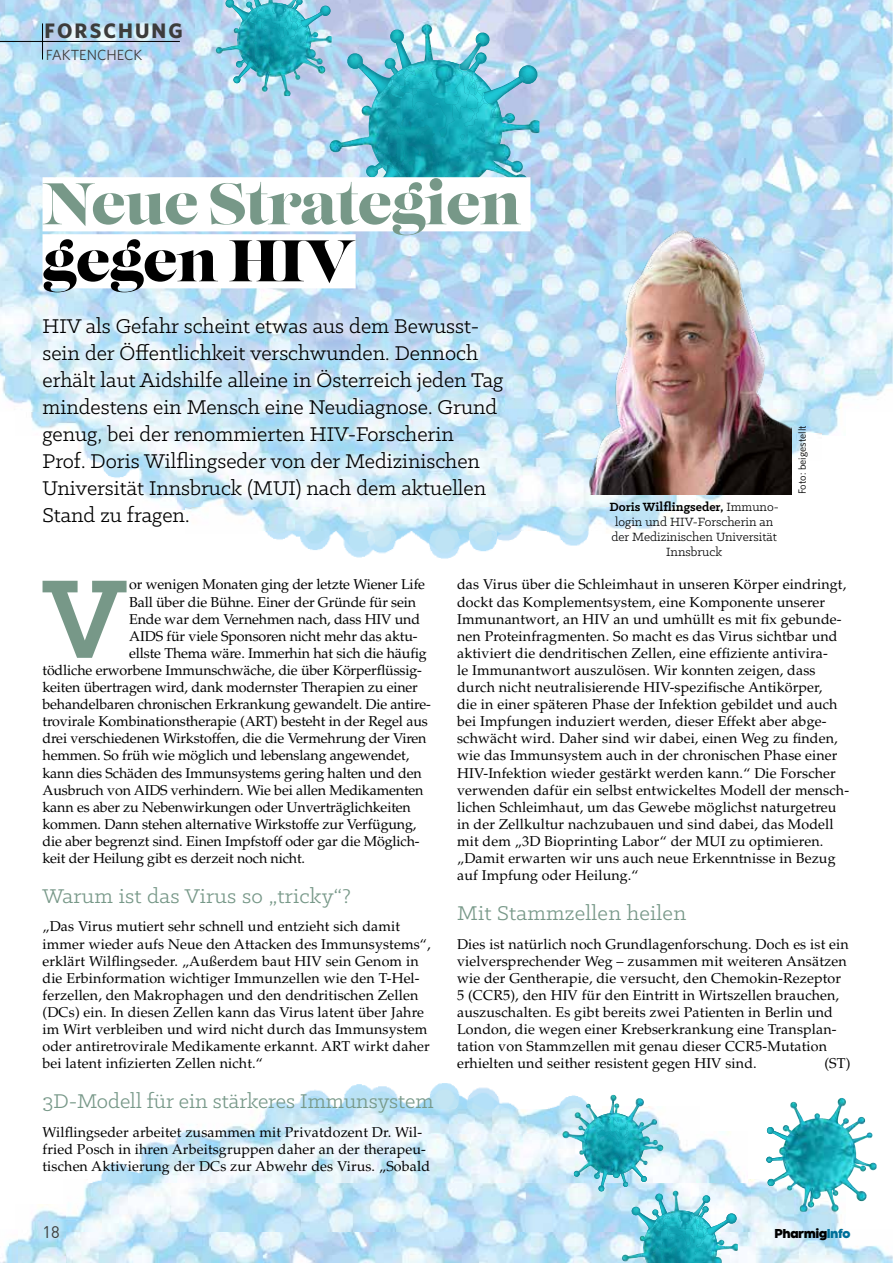
<style>
.page{position:relative;width:893px;height:1263px;background:#fff}
.page>*{position:absolute;margin:0;border:0;box-sizing:border-box;transform-origin:0 0}
.t1{font:700 126.6px "Klinic Slab";color:#779888}
.t2{font:58.5px "Lust";letter-spacing:-.01em;color:#779888}
.t3{font:58.5px "Lust";letter-spacing:-.01em;color:#000}
.t4{font:22.5px/27px "Klinic Slab";color:#000}
.t5{font:22.5px "Klinic Slab";letter-spacing:.01em;color:#779888}
.t6{font:700 21px "Whitney";letter-spacing:.1em;color:#3c3c3b}
.t7{font:16.5px "DIN";color:#3c3c3b}
.t8{font:14.7px "Whitney";color:#3c3c3b}
.t9{font:14.25px/17.1px "Palatino LT Std";letter-spacing:.01em;color:#000}
.t10{font:14.25px "Palatino LT Std";letter-spacing:-.01em;color:#000}
.t11{font:13.5px/15px "Klinic Slab";color:#000;text-align:center}
.t12{font:800 12px "Kessel 105";letter-spacing:-.05em;color:#000}
.t13{font:10.5px "Whitney";color:#000}
.s1{font-weight:700}
.s2{color:#00709a}
</style>
<div class="page">
<img style="left:504px;top:0;width:389px;height:409px">
<img style="left:31px;top:409px;width:807px;height:27px">
<img style="left:511px;top:434px;width:310px;height:24px">
<img style="left:511px;top:458px;width:237px;height:52px">
<img style="left:511px;top:508px;width:164px;height:24px">
<img style="left:270px;top:532px;width:319px;height:26px">
<img style="left:480px;top:0;width:24px;height:307px">
<img style="left:0;top:0;width:480px;height:411px">
<img style="left:66px;top:1231px;width:827px;height:32px">
<img style="left:66px;top:1180px;width:779px;height:51px">
<img style="left:138px;top:1133px;width:610px;height:49px">
<img style="left:181px;top:1107px;width:470px;height:26px">
<img style="left:259px;top:1083px;width:303px;height:26px">
<img style="left:88px;top:1155px;width:51px;height:27px">
<img style="left:17px;top:1204px;width:49px;height:59px">
<img style="left:0;top:1240px;width:17px;height:23px">
<img style="left:585px;top:218px;width:207px;height:276px">
<hr style="left:0;top:41px;width:180px;height:1px;background:#000">
<hr style="left:42px;top:23px;width:1px;height:37px;background:#000">
<img style="left:469px;top:110px;width:33px;height:4px">
<img style="left:435px;top:114px;width:67px;height:63px">
<img style="left:414px;top:166px;width:21px;height:11px">
<svg style="left:346px;top:29px;width:59px;height:66px"></svg>
<img style="left:524px;top:66px;width:13px;height:18px">
<svg style="left:463px;top:32px;width:61px;height:78px"></svg>
<svg style="left:361px;top:157px;width:53px;height:20px"></svg>
<img style="left:400px;top:93px;width:69px;height:73px">
<img style="left:329px;top:95px;width:71px;height:62px">
<img style="left:405px;top:24px;width:58px;height:69px">
<svg style="left:34px;top:307px;width:477px;height:229px"></svg>
<div style="left:43px;top:177px;width:487px;height:54px;background:#fff"></div>
<div style="left:43px;top:234px;width:313px;height:54px;background:#fff"></div>
<img style="left:262px;top:76px;width:44px;height:1px">
<img style="left:274px;top:40px;width:37px;height:36px">
<img style="left:262px;top:61px;width:12px;height:15px">
<svg style="left:225px;top:0;width:105px;height:40px"></svg>
<svg style="left:233px;top:56px;width:29px;height:28px"></svg>
<img style="left:255px;top:21px;width:38px;height:40px">
<img style="left:215px;top:22px;width:40px;height:34px">
<img style="left:257px;top:0;width:32px;height:21px">
<svg style="left:766px;top:1156px;width:6px;height:7px"></svg>
<img style="left:853px;top:1158px;width:18px;height:9px">
<svg style="left:767px;top:1178px;width:5px;height:8px"></svg>
<svg style="left:766px;top:1127px;width:6px;height:7px"></svg>
<img style="left:772px;top:1099px;width:67px;height:113px">
<img style="left:562px;top:1095px;width:75px;height:78px">
<svg style="left:573px;top:1109px;width:163px;height:154px"></svg>
<img style="left:661px;top:1228px;width:77px;height:35px">
<img style="left:621px;top:1230px;width:40px;height:33px">
<img style="left:663px;top:1191px;width:32px;height:37px">
<h3 class="t6" style="left:45px;top:17px;width:140px">FORSCHUNG</h3>
<p class="t8" style="left:46px;top:45px;width:98px">FAKTENCHECK</p>
<h2 class="t2" style="left:43px;top:168px;width:480px">Neue Strategien</h2>
<h2 class="t3" style="left:43px;top:225px;width:315px">gegen HIV</h2>
<p class="t4" style="left:43px;top:312px;width:462px">HIV als Gefahr scheint etwas aus dem Bewusst&shy;sein der Öffentlichkeit verschwunden. Dennoch erhält laut Aidshilfe alleine in Österreich jeden Tag mindestens ein Mensch eine Neudiagnose. Grund genug, bei der renommierten HIV-Forscherin<br>Prof. Doris Wilflingseder von der Medizinischen Universität Innsbruck (MUI) nach dem aktuellen Stand zu fragen.</p>
<p class="t11" style="left:610px;top:499px;width:171px"><span class="s1">Doris Wilflingseder,</span> Immuno&shy;login und HIV-Forscherin an der Medizinischen Universität<br>Innsbruck</p>
<p class="t13" style="left:795px;top:494px;width:70px;rotate:-90deg">Foto: beigestellt</p>
<h1 class="t1" style="left:43px;top:535px;width:85px">V</h1>
<p class="t10" style="left:129px;top:576px;width:297px">or wenigen Monaten ging der letzte Wiener Life</p>
<p class="t10" style="left:129px;top:593px;width:288px">Ball über die Bühne. Einer der Gründe für sein</p>
<p class="t10" style="left:129px;top:610px;width:292px">Ende war dem Vernehmen nach, dass HIV und</p>
<p class="t10" style="left:129px;top:627px;width:290px">AIDS für viele Sponsoren nicht mehr das aktu-</p>
<p class="t10" style="left:129px;top:645px;width:299px">ellste Thema wäre. Immerhin hat sich die häufig</p>
<p class="t10" style="left:43px;top:662px;width:381px">tödliche erworbene Immunschwäche, die über Körperflüssig-</p>
<p class="t10" style="left:43px;top:679px;width:377px">keiten übertragen wird, dank modernster Therapien zu einer</p>
<p class="t10" style="left:43px;top:696px;width:390px">behandelbaren chronischen Erkrankung gewandelt. Die antire-</p>
<p class="t10" style="left:43px;top:713px;width:387px">trovirale Kombinationstherapie (ART) besteht in der Regel aus</p>
<p class="t10" style="left:43px;top:730px;width:386px">drei verschiedenen Wirkstoffen, die die Vermehrung der Viren</p>
<p class="t10" style="left:43px;top:747px;width:368px">hemmen. So früh wie möglich und lebenslang angewendet,</p>
<p class="t10" style="left:43px;top:764px;width:381px">kann dies Schäden des Immunsystems gering halten und den</p>
<p class="t10" style="left:43px;top:781px;width:382px">Ausbruch von AIDS verhindern. Wie bei allen Medikamenten</p>
<p class="t10" style="left:43px;top:798px;width:370px">kann es aber zu Nebenwirkungen oder Unverträglichkeiten</p>
<p class="t10" style="left:43px;top:816px;width:375px">kommen. Dann stehen alternative Wirkstoffe zur Verfügung,</p>
<p class="t10" style="left:43px;top:833px;width:379px">die aber begrenzt sind. Einen Impfstoff oder gar die Möglich-</p>
<p class="t10" style="left:43px;top:850px;width:264px">keit der Heilung gibt es derzeit noch nicht.</p>
<h3 class="t5" style="left:43px;top:881px;width:310px">Warum ist das Virus so „tricky“?</h3>
<p class="t9" style="left:43px;top:918px;width:390px">„Das Virus mutiert sehr schnell und entzieht sich damit immer wieder aufs Neue den Attacken des Immunsystems“, erklärt Wilflingseder. „Außerdem baut HIV sein Genom in die Erbinformation wichtiger Immunzellen wie den T-Hel&shy;ferzellen, den Makrophagen und den dendritischen Zellen (DCs) ein. In diesen Zellen kann das Virus latent über Jahre im Wirt verbleiben und wird nicht durch das Immunsystem oder antiretrovirale Medikamente erkannt. ART wirkt daher bei latent infizierten Zellen nicht.“</p>
<h3 class="t5" style="left:43px;top:1087px;width:392px">3D-Modell für ein stärkeres Immunsystem</h3>
<p class="t9" style="left:43px;top:1123px;width:389px">Wilflingseder arbeitet zusammen mit Privatdozent Dr. Wil&shy;fried Posch in ihren Arbeitsgruppen daher an der therapeu&shy;tischen Aktivierung der DCs zur Abwehr des Virus. „Sobald</p>
<p class="t9" style="left:457px;top:576px;width:393px">das Virus über die Schleimhaut in unseren Körper eindringt, dockt das Komplementsystem, eine Komponente unserer Immunantwort, an HIV an und umhüllt es mit fix gebunde&shy;nen Proteinfragmenten. So macht es das Virus sichtbar und aktiviert die dendritischen Zellen, eine effiziente antivira-<br>le Immunantwort auszulösen. Wir konnten zeigen, dass durch nicht neutralisierende HIV-spezifische Antikörper,<br>die in einer späteren Phase der Infektion gebildet und auch bei Impfungen induziert werden, dieser Effekt aber abge&shy;schwächt wird. Daher sind wir dabei, einen Weg zu finden, wie das Immunsystem auch in der chronischen Phase einer HIV-Infektion wieder gestärkt werden kann.“ Die Forscher verwenden dafür ein selbst entwickeltes Modell der mensch&shy;lichen Schleimhaut, um das Gewebe möglichst naturgetreu in der Zellkultur nachzubauen und sind dabei, das Modell mit dem „3D Bioprinting Labor“ der MUI zu optimieren. „Damit erwarten wir uns auch neue Erkenntnisse in Bezug auf Impfung oder Heilung.“</p>
<h3 class="t5" style="left:457px;top:898px;width:230px">Mit Stammzellen heilen</h3>
<p class="t9" style="left:457px;top:935px;width:393px">Dies ist natürlich noch Grundlagenforschung. Doch es ist ein vielversprechender Weg – zusammen mit weiteren Ansätzen wie der Gentherapie, die versucht, den Chemokin-Rezeptor 5 (CCR5), den HIV für den Eintritt in Wirtszellen brauchen, auszuschalten. Es gibt bereits zwei Patienten in Berlin und London, die wegen einer Krebserkrankung eine Transplan&shy;tation von Stammzellen mit genau dieser CCR5-Mutation erhielten und seither resistent gegen HIV sind.</p>
<p class="t9" style="left:824px;top:1055px;width:28px">(ST)</p>
<p class="t7" style="left:43px;top:1222px;width:19px">18</p>
<p class="t12" style="left:774px;top:1227px;width:78px">Pharmig<span class="s2">Info</span></p>
</div>
